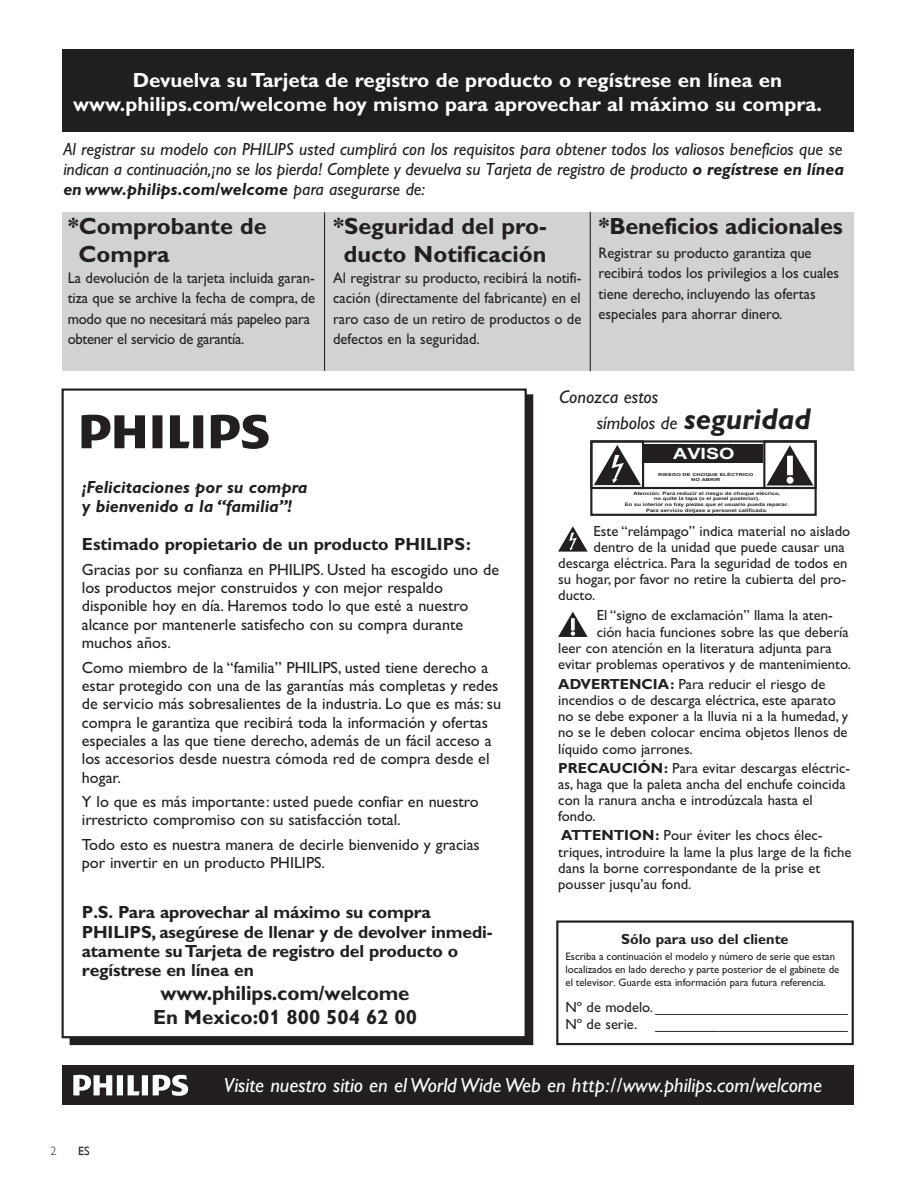
<style>
.page{position:relative;width:918px;height:1188px;background:#fff}
.page>*{position:absolute;margin:0;border:0;box-sizing:border-box;transform-origin:0 0}
.t1{font:700 23.4px/28.2px "Gill Sans Alt One WGL";color:#231f20}
.t2{font:700 20.55px/24.9px "Gill Sans Alt One WGL";color:#fff}
.t3{font:italic 20.55px "Gill Sans Alt One WGL";color:#fff}
.t4{font:700 20.55px/24.6px "Gill Sans Alt One WGL";letter-spacing:-.01em;color:#231f20;text-align:center}
.t5{font:italic 18.3px/26.4px "Gill Sans Alt One WGL";color:#231f20}
.t6{font:italic 17.55px/19.8px "Gill Sans Alt One WGL";letter-spacing:-.005em;color:#211e1e;text-align:justify}
.t7{font:700 17.55px/19.5px "Gill Sans Alt One WGL";letter-spacing:-.01em;color:#231f20}
.t8{font:italic 700 17.55px/19px "Gill Sans Alt One WGL";color:#231f20}
.t9{font:16.05px/18.3px "Gill Sans Alt One WGL";color:#231f20}
.t10{font:700 15.6px "Arial";color:#fff;scale:1.26 1}
.t11{font:15.45px/20.5px "Gill Sans Alt One WGL";color:#231f20;text-align:justify;scale:.95 1}
.t12{font:15.45px/20.5px "Gill Sans Alt One WGL";letter-spacing:-.02em;color:#231f20;scale:.95 1}
.t13{font:14.7px/16px "Gill Sans Alt One WGL";color:#231f20}
.t14{font:700 14.7px "Gill Sans Alt One WGL";color:#231f20}
.t15{font:12px "Gill Sans Alt One WGL";color:#231f20}
.t16{font:12px "Gill Sans Alt One WGL Light";color:#231f20}
.t17{font:10.95px/12.9px "Gill Sans Alt One WGL";letter-spacing:-.005em;color:#231f20}
.t18{font:700 4.65px/5.8px "Arial";color:#231f20;text-align:center;scale:1.26 1}
.t19{font:700 4.05px/4.9px "Arial";color:#231f20;text-align:center;scale:1.42 1}
.s1{font-weight:700}
.s2{font-weight:700;font-size:30.3px}
</style>
<div class="page">
<div style="left:62px;top:50px;width:791px;height:82px;background:#211e1e"></div>
<div style="left:556px;top:920px;width:298px;height:125px;border:2px solid #231f20"></div>
<div style="left:62px;top:388px;width:465px;height:650px;border:2px solid #231f20"></div>
<div style="left:62px;top:1065px;width:181px;height:40px;background:#231f20"></div>
<div style="left:208px;top:1065px;width:645px;height:40px;background:#231f20"></div>
<div style="left:62px;top:212px;width:791px;height:159px;background:#d1d2d4"></div>
<hr style="left:324px;top:212px;width:1px;height:159px;background:#231f20">
<hr style="left:590px;top:212px;width:1px;height:159px;background:#231f20">
<svg style="left:558px;top:526px;width:30px;height:26px"></svg>
<svg style="left:558px;top:612px;width:30px;height:25px"></svg>
<div style="left:590px;top:441px;width:227px;height:75px;border:2px solid #231f20"></div>
<div style="left:590px;top:441px;width:54px;height:48px;border:2px solid #231f20"></div>
<div style="left:763px;top:441px;width:54px;height:48px;border:2px solid #231f20"></div>
<hr style="left:638px;top:487px;width:131px;height:2px;background:#231f20">
<svg style="left:594px;top:445px;width:47px;height:40px"></svg>
<svg style="left:766px;top:445px;width:47px;height:41px"></svg>
<div style="left:644px;top:444px;width:118px;height:19px;background:#231f20"></div>
<svg style="left:73px;top:1075px;width:115px;height:21px"></svg>
<svg style="left:82px;top:415px;width:187px;height:34px"></svg>
<h2 class="t2" style="left:73px;top:69px;width:750px;text-indent:60px">Devuelva su Tarjeta de registro de producto o regístrese en línea en www.philips.com/welcome hoy mismo para aprovechar al máximo su compra.</h2>
<p class="t6" style="left:63px;top:141px;width:782px">Al registrar su modelo con PHILIPS usted cumplirá con los requisitos para obtener todos los valiosos beneficios que se indican a continuación,¡no se los pierda! Complete y devuelva su Tarjeta de registro de producto <span class="s1">o regístrese en línea en www.philips.com/welcome</span> para asegurarse de:</p>
<h1 class="t1" style="left:79px;top:215px;width:190px;text-indent:-11px">*Comprobante de<br>Compra</h1>
<h1 class="t1" style="left:333px;top:215px;width:215px;text-align:center">*Seguridad del pro&shy;ducto Notificación</h1>
<h1 class="t1" style="left:599px;top:215px;width:246px">*Beneficios adicionales</h1>
<p class="t11" style="left:599px;top:244px;width:255px;text-align:left">Registrar su producto garantiza que recibirá todos los privilegios a los cuales tiene derecho, incluyendo las ofertas especiales para ahorrar dinero.</p>
<p class="t12" style="left:68px;top:269px;width:262px">La devolución de la tarjeta incluida garan&shy;tiza que se archive la fecha de compra, de modo que no necesitará más papeleo para obtener el servicio de garantía.</p>
<p class="t11" style="left:333px;top:269px;width:263px">Al registrar su producto, recibirá la notifi&shy;cación (directamente del fabricante) en el raro caso de un retiro de productos o de defectos en la seguridad.</p>
<p class="t8" style="left:82px;top:480px;width:227px">¡Felicitaciones por su compra y bienvenido a la “familia”!</p>
<p class="t7" style="left:82px;top:537px;width:391px">Estimado propietario de un producto PHILIPS:</p>
<p class="t9" style="left:82px;top:562px;width:419px">Gracias por su confianza en PHILIPS. Usted ha escogido uno de los productos mejor construidos y con mejor respaldo disponible hoy en día. Haremos todo lo que esté a nuestro alcance por mantenerle satisfecho con su compra durante muchos años.</p>
<p class="t9" style="left:82px;top:660px;width:421px">Como miembro de la “familia” PHILIPS, usted tiene derecho a estar protegido con una de las garantías más completas y redes de servicio más sobresalientes de la industria. Lo que es más: su compra le garantiza que recibirá toda la información y ofertas especiales a las que tiene derecho, además de un fácil acceso a los accesorios desde nuestra cómoda red de compra desde el hogar.</p>
<p class="t9" style="left:82px;top:794px;width:398px">Y lo que es más importante: usted puede confiar en nuestro irrestricto compromiso con su satisfacción total.</p>
<p class="t9" style="left:82px;top:837px;width:399px">Todo esto es nuestra manera de decirle bienvenido y gracias por invertir en un producto PHILIPS.</p>
<p class="t7" style="left:82px;top:904px;width:412px">P.S. Para aprovechar al máximo su compra PHILIPS, asegúrese de llenar y de devolver inmedi&shy;atamente su Tarjeta de registro del producto o regístrese en línea en</p>
<h2 class="t4" style="left:153px;top:983px;width:265px">www.philips.com/welcome<br>En Mexico:01 800 504 62 00</h2>
<p class="t5" style="left:597px;top:385px;width:216px;text-indent:-38px">Conozca estos<br>símbolos de <span class="s2">seguridad</span></p>
<p class="t10" style="left:673px;top:448px;width:50px">AVISO</p>
<p class="t19" style="left:658px;top:473px;width:69px">RIESGO DE CHOQUE ELÉCTRICO<br>NO ABRIR</p>
<p class="t18" style="left:625px;top:490px;width:132px">Atención: Para reducir el riesgo de choque elécrico,<br>no quite la tapa (o el panel posterior).<br>En su interior no hay piezas que el usuario pueda reparar.<br>Para servicio dirijase a personel calificado.</p>
<p class="t13" style="left:594px;top:524px;width:258px">Este “relámpago” indica material no aislado</p>
<p class="t13" style="left:594px;top:540px;width:253px">dentro de la unidad que puede causar una</p>
<p class="t13" style="left:558px;top:557px;width:291px">descarga eléctrica. Para la seguridad de todos en</p>
<p class="t13" style="left:558px;top:573px;width:289px">su hogar, por favor no retire la cubierta del pro-</p>
<p class="t13" style="left:558px;top:589px;width:38px">ducto.</p>
<p class="t13" style="left:597px;top:609px;width:238px">El “signo de exclamación” llama la aten-</p>
<p class="t13" style="left:597px;top:625px;width:253px">ción hacia funciones sobre las que debería</p>
<p class="t13" style="left:558px;top:641px;width:275px">leer con atención en la literatura adjunta para</p>
<p class="t13" style="left:558px;top:657px;width:294px">evitar problemas operativos y de mantenimiento.</p>
<p class="t13" style="left:558px;top:678px;width:292px"><span class="s1">ADVERTENCIA:</span> Para reducir el riesgo de incendios o de descarga eléctrica, este aparato no se debe exponer a la lluvia ni a la humedad, y no se le deben colocar encima objetos llenos de líquido como jarrones.</p>
<p class="t13" style="left:558px;top:761px;width:294px"><span class="s1">PRECAUCIÓN:</span> Para evitar descargas eléctric&shy;as, haga que la paleta ancha del enchufe coincida con la ranura ancha e introdúzcala hasta el fondo.</p>
<p class="t13" style="left:558px;top:829px;width:295px"><span class="s1">ATTENTION:</span> Pour éviter les chocs élec&shy;triques, introduire la lame la plus large de la fiche dans la borne correspondante de la prise et pousser jusqu’au fond.</p>
<p class="t14" style="left:621px;top:934px;width:169px">Sólo para uso del cliente</p>
<p class="t17" style="left:566px;top:951px;width:275px">Escriba a continuación el modelo y número de serie que estan localizados en lado derecho y parte posterior de el gabinete de el televisor. Guarde esta información para futura referencia.</p>
<p class="t13" style="left:566px;top:1001px;width:284px">Nº de modelo. ________________________<br>Nº de serie. ________________________</p>
<p class="t16" style="left:51px;top:1144px;width:7px">2</p>
<p class="t15" style="left:78px;top:1144px;width:13px">ES</p>
<h2 class="t3" style="left:224px;top:1078px;width:600px">Visite nuestro sitio en el World Wide Web en http://www.philips.com/welcome</h2>
</div>
